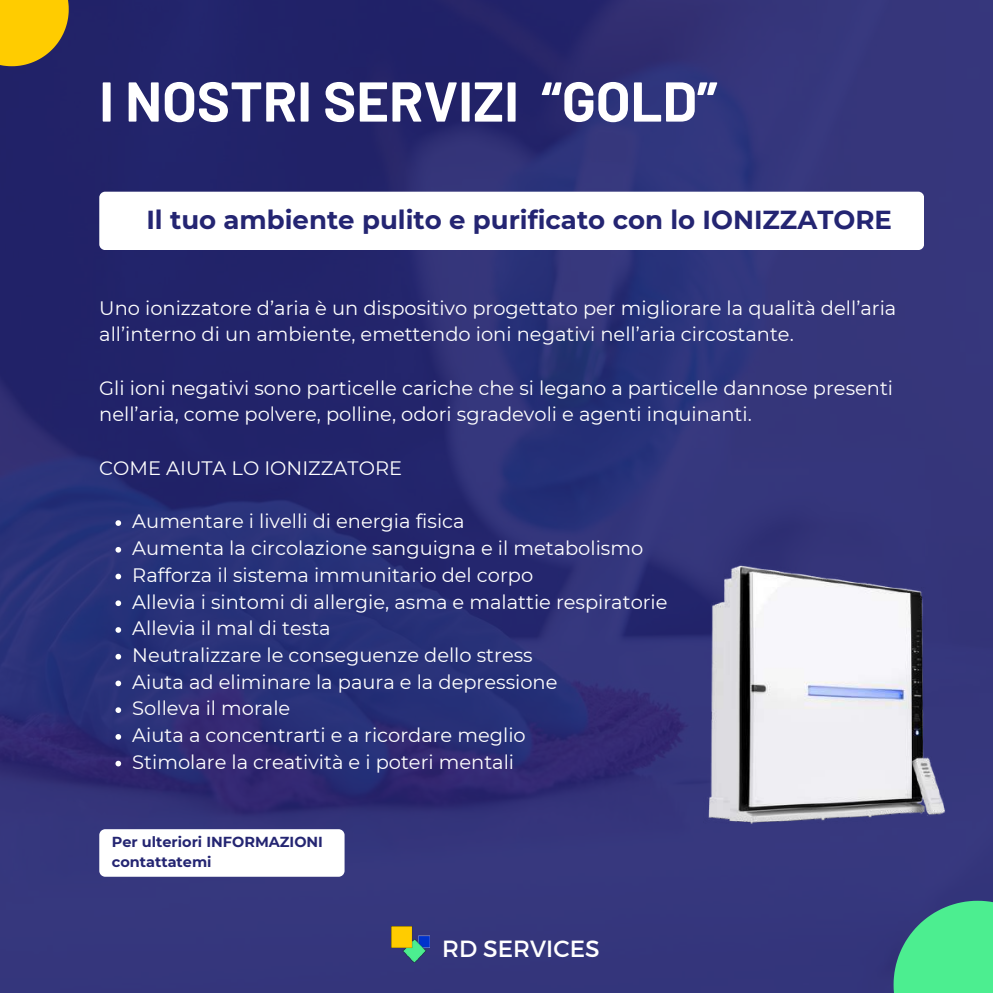
<style>
.page{position:relative;width:993px;height:993px;background:#fff}
.page>*{position:absolute;margin:0;border:0;box-sizing:border-box;transform-origin:0 0}
.t1{font:700 56px "Barlow";color:#fff}
.t2{font:700 25.9px "Montserrat";color:#242572}
.t3{font:23.45px "Montserrat";color:#fff}
.t4{font:19.43px/26.8px "Montserrat";color:#fff}
.t5{font:700 14.53px/20.1px "Montserrat";color:#242572}
</style>
<div class="page">
<img style="left:0;top:0;width:992px;height:992px">
<svg style="left:0;top:0;width:69px;height:66px;background:#dcb110"></svg>
<svg style="left:893px;top:900px;width:99px;height:92px;background:#47cc8c"></svg>
<img style="left:656px;top:533px;width:319px;height:319px">
<svg style="left:115px;top:520px;width:6px;height:6px"></svg>
<svg style="left:115px;top:547px;width:6px;height:5px"></svg>
<svg style="left:115px;top:573px;width:6px;height:6px"></svg>
<svg style="left:115px;top:600px;width:6px;height:6px"></svg>
<svg style="left:115px;top:627px;width:6px;height:5px"></svg>
<svg style="left:115px;top:653px;width:6px;height:6px"></svg>
<svg style="left:115px;top:680px;width:6px;height:6px"></svg>
<svg style="left:115px;top:707px;width:6px;height:5px"></svg>
<svg style="left:115px;top:733px;width:6px;height:6px"></svg>
<svg style="left:115px;top:760px;width:6px;height:6px"></svg>
<div style="left:99px;top:192px;width:824px;height:58px;background:#fff;border-radius:6px"></div>
<div style="left:99px;top:829px;width:245px;height:47px;background:#fff;border-radius:6px"></div>
<img style="left:391px;top:926px;width:38px;height:35px">
<h1 class="t1" style="left:99px;top:66px;width:619px">I NOSTRI SERVIZI “GOLD”</h1>
<h2 class="t2" style="left:146px;top:204px;width:746px">Il tuo ambiente pulito e purificato con lo IONIZZATORE</h2>
<p class="t4" style="left:99px;top:294px;width:798px">Uno ionizzatore d’aria è un dispositivo progettato per migliorare la qualità dell’aria all’interno di un ambiente, emettendo ioni negativi nell’aria circostante.</p>
<p class="t4" style="left:99px;top:374px;width:795px">Gli ioni negativi sono particelle cariche che si legano a particelle dannose presenti nell’aria, come polvere, polline, odori sgradevoli e agenti inquinanti.</p>
<p class="t4" style="left:99px;top:454px;width:304px">COME AIUTA LO IONIZZATORE</p>
<p class="t4" style="left:132px;top:508px;width:536px">Aumentare i livelli di energia fisica<br>Aumenta la circolazione sanguigna e il metabolismo Rafforza il sistema immunitario del corpo<br>Allevia i sintomi di allergie, asma e malattie respiratorie Allevia il mal di testa<br>Neutralizzare le conseguenze dello stress<br>Aiuta ad eliminare la paura e la depressione<br>Solleva il morale<br>Aiuta a concentrarti e a ricordare meglio<br>Stimolare la creatività e i poteri mentali</p>
<p class="t5" style="left:112px;top:831px;width:213px">Per ulteriori INFORMAZIONI contattatemi</p>
<p class="t3" style="left:442px;top:932px;width:159px">RD SERVICES</p>
</div>
